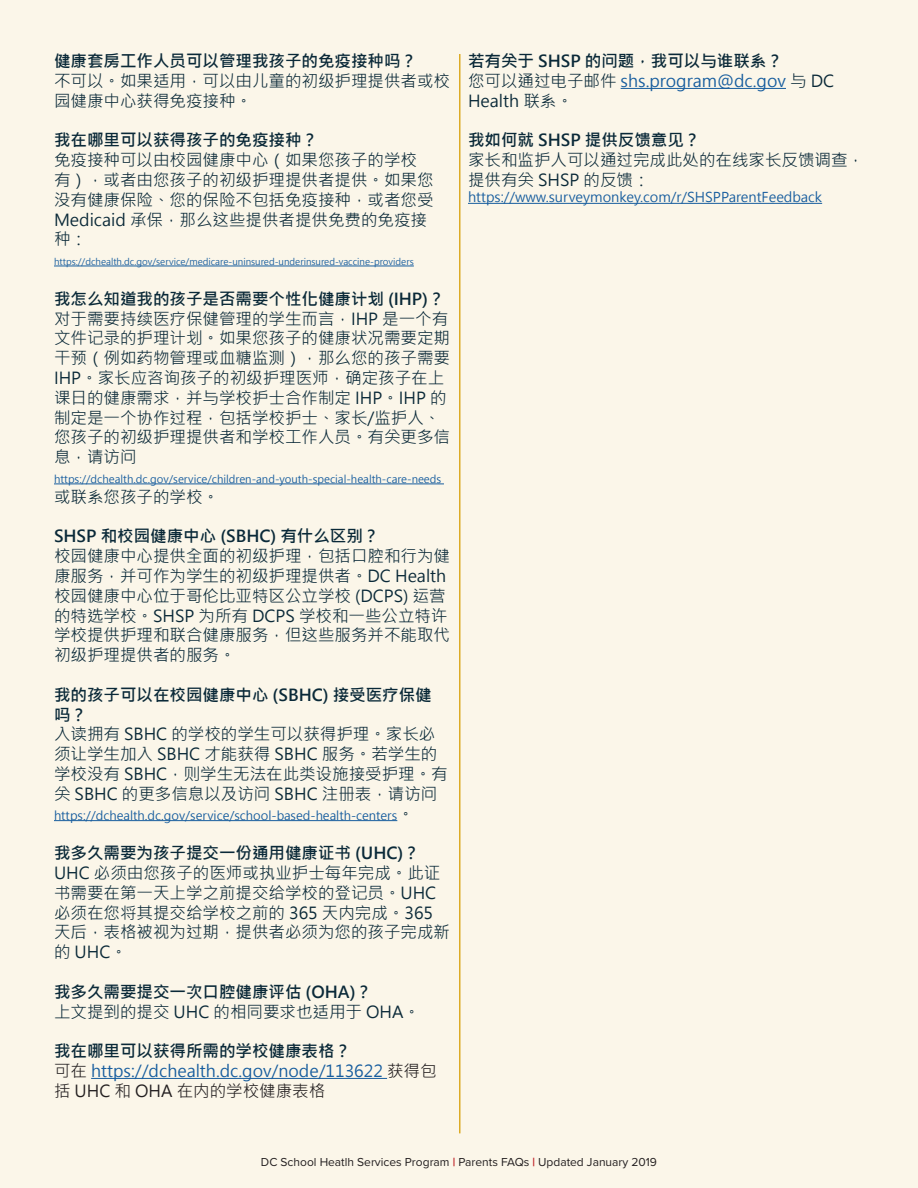
<style>
.page{position:relative;width:918px;height:1188px;background:#fbf6e9}
.page>*{position:absolute;margin:0;border:0;box-sizing:border-box;transform-origin:0 0}
.t1{font:16.5px/19.8px "Microsoft Jheng Hei";color:#0a2938}
.t2{font:700 16.5px/19.8px "Microsoft Jheng Hei";color:#0a2938}
.t3{font:16.5px/19.8px "Microsoft Jheng Hei";color:#175d9e}
.t4{font:13.5px "Microsoft Jheng Hei";color:#175d9e}
.t5{font:12px "Microsoft Jheng Hei";color:#175d9e}
.t6{font:12px "Proxima Nova";color:#231f20}
.t7{font:10.5px "Microsoft Jheng Hei";color:#175d9e}
.t8{font:9px "Microsoft Jheng Hei";color:#175d9e}
.s1{font-size:16.5px;color:#0a2938}
.s2{font-weight:700}
.s3{color:#231f20}
.s4{color:#175d9e}
.s5{font-weight:700;color:#be2126}
</style>
<div class="page">
<hr style="left:54px;top:266px;width:360px;height:1px;background:#175d9e">
<hr style="left:54px;top:484px;width:390px;height:1px;background:#175d9e">
<hr style="left:54px;top:820px;width:343px;height:1px;background:#175d9e">
<hr style="left:91px;top:1078px;width:296px;height:1px;background:#175d9e">
<hr style="left:621px;top:88px;width:165px;height:1px;background:#175d9e">
<hr style="left:468px;top:203px;width:354px;height:1px;background:#175d9e">
<hr style="left:459px;top:54px;width:1px;height:1079px;background:#dcab26">
<p class="t2" style="left:54px;top:51px;width:364px">健康套房工作人员可以管理我孩子的免疫接种吗？</p>
<p class="t1" style="left:54px;top:71px;width:397px">不可以。如果适用，可以由儿童的初级护理提供者或校园健康中心获得免疫接种。</p>
<p class="t2" style="left:54px;top:130px;width:265px">我在哪里可以获得孩子的免疫接种？</p>
<p class="t1" style="left:54px;top:150px;width:381px">免疫接种可以由校园健康中心（如果您孩子的学校有），或者由您孩子的初级护理提供者提供。如果您没有健康保险、您的保险不包括免疫接种，或者您受<br>Medicaid 承保，那么这些提供者提供免费的免疫接种：</p>
<p class="t8" style="left:54px;top:256px;width:361px">https://dchealth.dc.gov/service/medicare-uninsured-underinsured-vaccine-providers</p>
<p class="t2" style="left:54px;top:289px;width:392px">我怎么知道我的孩子是否需要个性化健康计划 (IHP)？</p>
<p class="t1" style="left:54px;top:309px;width:397px">对于需要持续医疗保健管理的学生而言，IHP 是一个有文件记录的护理计划。如果您孩子的健康状况需要定期干预（例如药物管理或血糖监测），那么您的孩子需要<br>IHP。家长应咨询孩子的初级护理医师，确定孩子在上课日的健康需求，并与学校护士合作制定 IHP。IHP 的制定是一个协作过程，包括学校护士、家长/监护人、您孩子的初级护理提供者和学校工作人员。有关更多信息，请访问</p>
<p class="t7" style="left:54px;top:473px;width:389px">https://dchealth.dc.gov/service/children-and-youth-special-health-care-needs</p>
<p class="t1" style="left:54px;top:487px;width:166px">或联系您孩子的学校。</p>
<p class="t2" style="left:54px;top:526px;width:327px">SHSP 和校园健康中心 (SBHC) 有什么区别？</p>
<p class="t1" style="left:54px;top:546px;width:397px">校园健康中心提供全面的初级护理，包括口腔和行为健康服务，并可作为学生的初级护理提供者。DC Health校园健康中心位于哥伦比亚特区公立学校 (DCPS) 运营的特选学校。SHSP 为所有 DCPS 学校和一些公立特许学校提供护理和联合健康服务，但这些服务并不能取代初级护理提供者的服务。</p>
<p class="t2" style="left:54px;top:685px;width:379px">我的孩子可以在校园健康中心 (SBHC) 接受医疗保健吗？</p>
<p class="t1" style="left:54px;top:724px;width:395px">入读拥有 SBHC 的学校的学生可以获得护理。家长必须让学生加入 SBHC 才能获得 SBHC 服务。若学生的学校没有 SBHC，则学生无法在此类设施接受护理。有关 SBHC 的更多信息以及访问 SBHC 注册表，请访问</p>
<p class="t5" style="left:54px;top:808px;width:361px">https://dchealth.dc.gov/service/school-based-health-centers<span class="s1">。</span></p>
<p class="t1" style="left:54px;top:843px;width:397px"><span class="s2">我多久需要为孩子提交一份通用健康证书 (UHC)？<br></span>UHC 必须由您孩子的医师或执业护士每年完成。此证书需要在第一天上学之前提交给学校的登记员。UHC必须在您将其提交给学校之前的 365 天内完成。365天后，表格被视为过期，提供者必须为您的孩子完成新的 UHC。</p>
<p class="t2" style="left:54px;top:982px;width:320px">我多久需要提交一次口腔健康评估 (OHA)？</p>
<p class="t1" style="left:54px;top:1002px;width:368px">上文提到的提交 UHC 的相同要求也适用于 OHA。</p>
<p class="t2" style="left:54px;top:1041px;width:298px">我在哪里可以获得所需的学校健康表格？</p>
<p class="t3" style="left:54px;top:1061px;width:384px"><span class="s3">可在</span> https://dchealth.dc.gov/node/113622 <span class="s3">获得包括 UHC 和 OHA 在内的学校健康表格</span></p>
<p class="t2" style="left:468px;top:51px;width:316px">若有关于 SHSP 的问题，我可以与谁联系？</p>
<p class="t1" style="left:468px;top:71px;width:368px">您可以通过电子邮件 <span class="s4">shs.program@dc.gov</span> 与 DC<br>Health 联系。</p>
<p class="t2" style="left:468px;top:130px;width:234px">我如何就 SHSP 提供反馈意见？</p>
<p class="t1" style="left:468px;top:150px;width:397px">家长和监护人可以通过完成此处的在线家长反馈调查，提供有关 SHSP 的反馈：</p>
<p class="t4" style="left:468px;top:189px;width:356px">https://www.surveymonkey.com/r/SHSPParentFeedback</p>
<p class="t6" style="left:261px;top:1153px;width:398px">DC School Heatlh Services Program <span class="s5">|</span> Parents FAQs <span class="s5">|</span> Updated January 2019</p>
</div>
